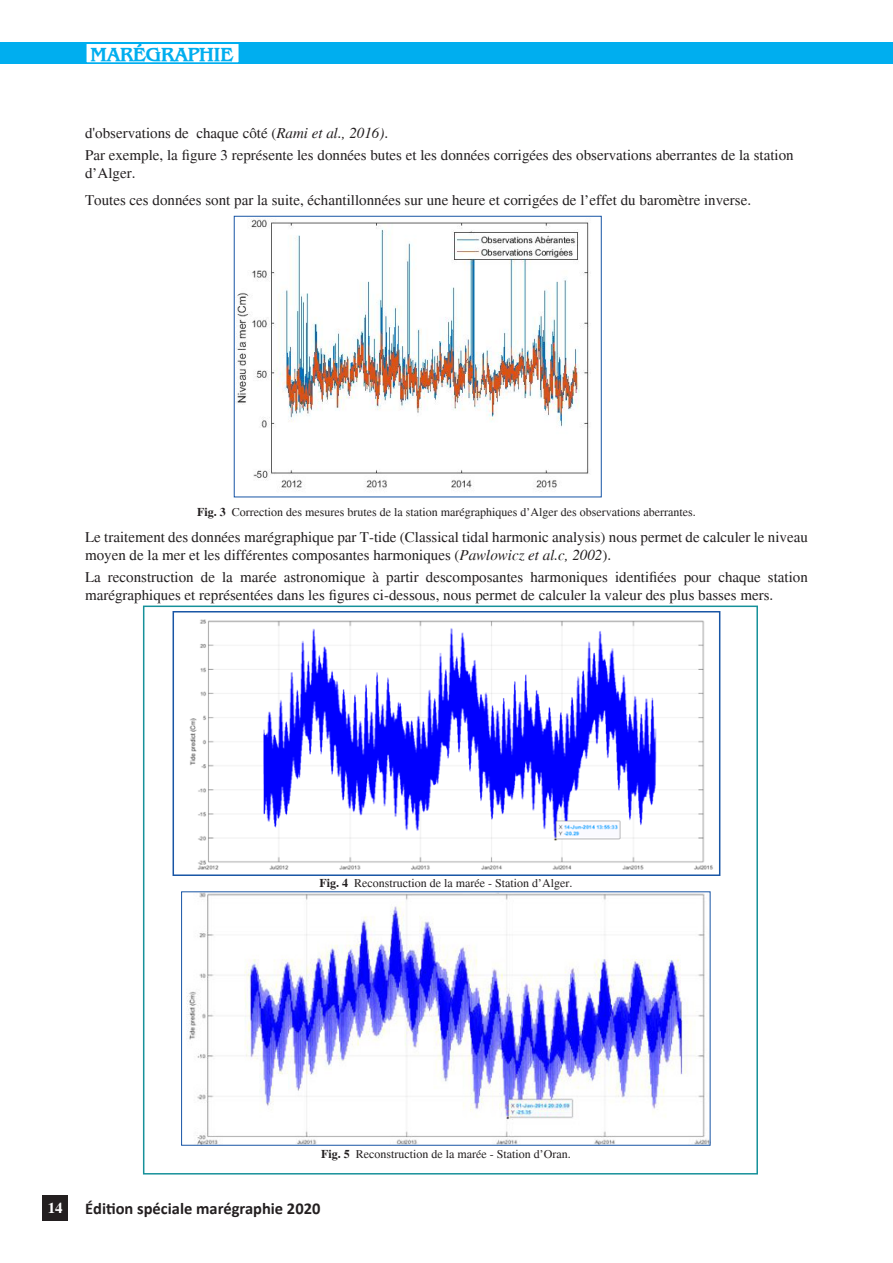
<style>
.page{position:relative;width:893px;height:1263px;background:#fff}
.page>*{position:absolute;margin:0;border:0;box-sizing:border-box;transform-origin:0 0}
.t1{font:700 19.5px "Bangle";color:#00aeef;scale:1.08 1}
.t2{font:700 16.5px "Calibri";color:#231f20}
.TEXTE_EN_ARABE{font:15px/18px "Times";color:#231f20}
.TEXTE{font:15px "Times";color:#231f20}
.TEXTE-2{font:700 15px "Times";color:#fff}
.LES_FIGURES{font:12px "Times";color:#231f20}
.s1{font-style:italic}
.s2{font-weight:700}
</style>
<div class="page">
<div style="left:43px;top:1195px;width:25px;height:25px;background:#231f20"></div>
<div style="left:0;top:43px;width:893px;height:21px;background:#00aeef"></div>
<div style="left:85px;top:43px;width:155px;height:21px;background:#fff;border:2px solid #00aeef"></div>
<div style="left:143px;top:605px;width:615px;height:569px;background:#fff;border:2px solid #16919a"></div>
<img style="left:236px;top:219px;width:355px;height:272px">
<div style="left:234px;top:216px;width:368px;height:281px;border:1px solid #1855a5"></div>
<img style="left:189px;top:619px;width:524px;height:251px">
<div style="left:173px;top:611px;width:547px;height:265px;border:2px solid #1855a5"></div>
<img style="left:187px;top:893px;width:521px;height:250px">
<p class="t1" style="left:90px;top:42px;width:134px">MARÉGRAPHIE</p>
<p class="TEXTE" style="left:85px;top:125px;width:305px">d'observations de chaque côté (<span class="s1">Rami et al., 2016)</span>.</p>
<p class="TEXTE_EN_ARABE" style="left:85px;top:146px;width:710px">Par exemple, la figure 3 représente les données butes et les données corrigées des observations aberrantes de la station d’Alger.</p>
<p class="TEXTE_EN_ARABE" style="left:85px;top:191px;width:668px">Toutes ces données sont par la suite, échantillonnées sur une heure et corrigées de l’effet du baromètre inverse.</p>
<p class="LES_FIGURES" style="left:197px;top:505px;width:500px"><span class="s2">Fig. 3</span> Correction des mesures brutes de la station marégraphiques d’Alger des observations aberrantes.</p>
<p class="TEXTE_EN_ARABE" style="left:85px;top:528px;width:724px">Le traitement des données marégraphique par T-tide (Classical tidal harmonic analysis) nous permet de calculer le niveau moyen de la mer et les différentes composantes harmoniques (<span class="s1">Pawlowicz et al.c, 2002</span>).</p>
<p class="TEXTE_EN_ARABE" style="left:85px;top:569px;width:724px">La reconstruction de la marée astronomique à partir descomposantes harmoniques identifiées pour chaque station marégraphiques et représentées dans les figures ci-dessous, nous permet de calculer la valeur des plus basses mers.</p>
<p class="LES_FIGURES" style="left:319px;top:877px;width:254px"><span class="s2">Fig. 4</span> Reconstruction de la marée - Station d’Alger.</p>
<p class="LES_FIGURES" style="left:321px;top:1147px;width:251px"><span class="s2">Fig. 5</span> Reconstruction de la marée - Station d’Oran.</p>
<p class="TEXTE-2" style="left:48px;top:1199px;width:17px">14</p>
<p class="t2" style="left:85px;top:1198px;width:237px">Édition spéciale marégraphie 2020</p>
</div>
